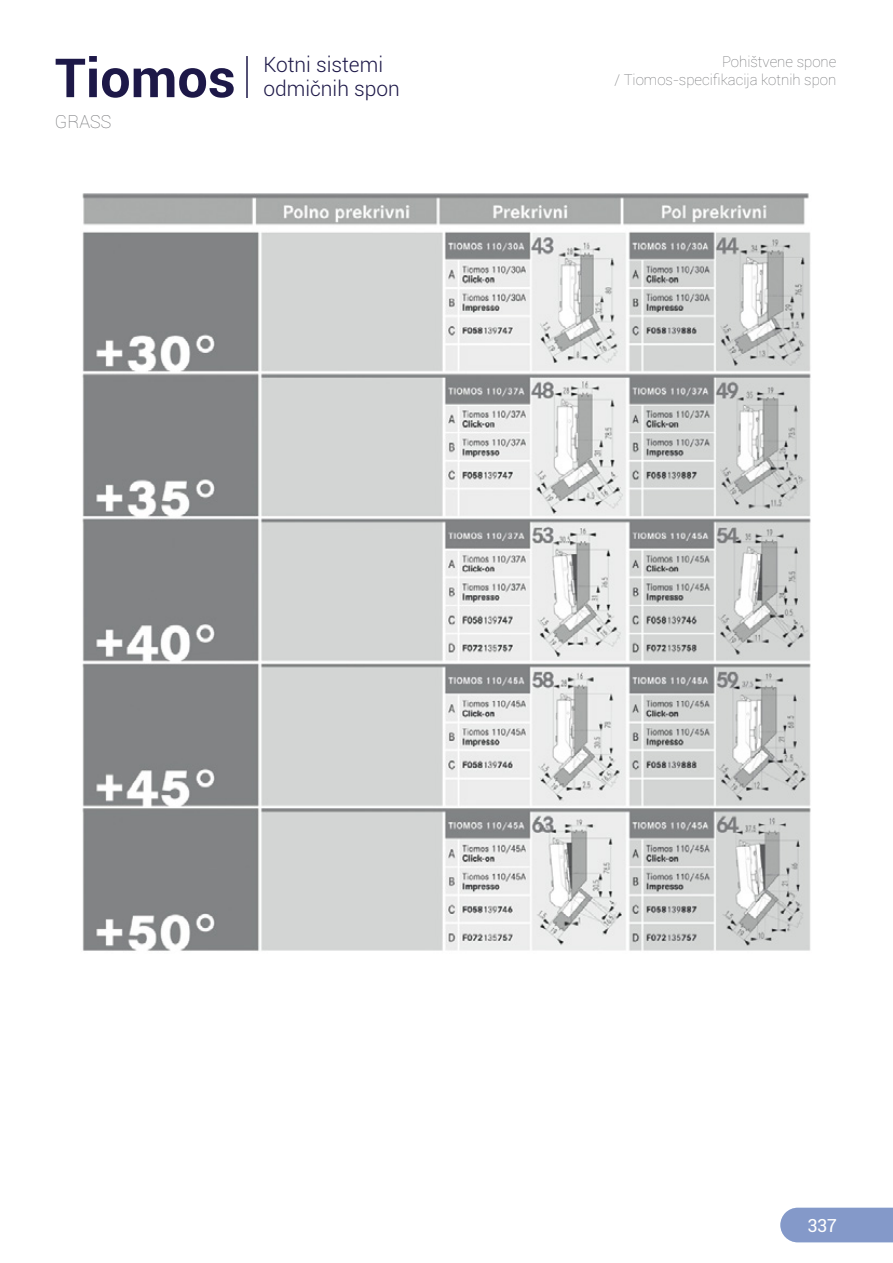
<style>
.page{position:relative;width:893px;height:1263px;background:#fff}
.page>*{position:absolute;margin:0;border:0;box-sizing:border-box;transform-origin:0 0}
.t1{font:700 54px "Roboto";color:#1d1848}
.t2{font:300 21px/24px "Roboto";color:#1d1848}
.t3{font:100 18px "Roboto";color:#6d6e71}
.t4{font:18px "Roboto";color:#fff}
.t5{font:100 15px "Roboto";color:#6d6e71}
</style>
<div class="page">
<div style="left:780px;top:1208px;width:113px;height:34px;background:#8499c9"></div>
<img style="left:82px;top:193px;width:729px;height:758px">
<hr style="left:246px;top:56px;width:2px;height:42px;background:#1d1848">
<h1 class="t1" style="left:55px;top:40px;width:182px">Tiomos</h1>
<p class="t3" style="left:55px;top:109px;width:58px">GRASS</p>
<h2 class="t2" style="left:263px;top:52px;width:138px">Kotni sistemi odmičnih spon</h2>
<p class="t5" style="left:722px;top:52px;width:116px">Pohištvene spone</p>
<p class="t5" style="left:614px;top:70px;width:223px">/ Tiomos-specifikacija kotnih spon</p>
<p class="t4" style="left:807px;top:1213px;width:31px">337</p>
</div>
